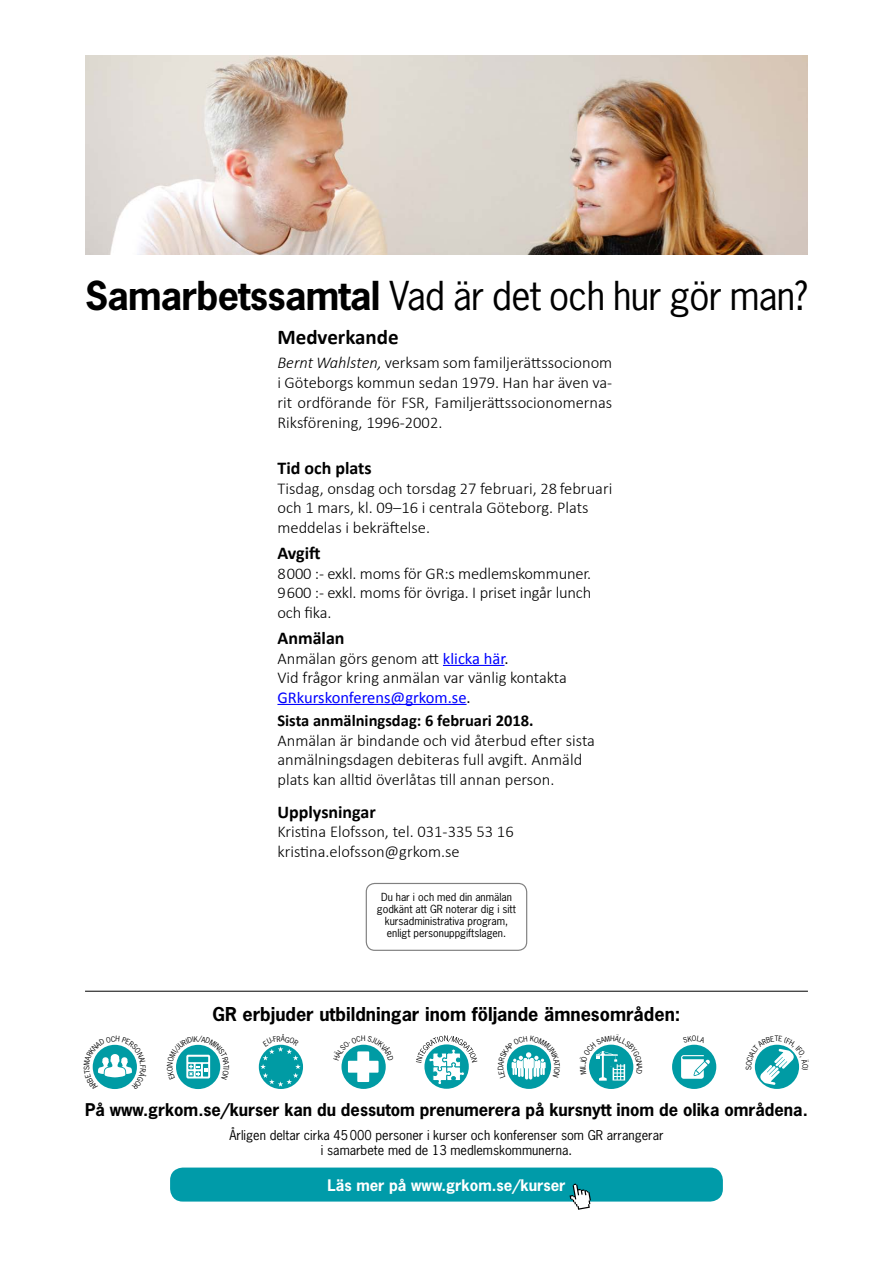
<style>
.page{position:relative;width:893px;height:1263px;background:#fff}
.page>*{position:absolute;margin:0;border:0;box-sizing:border-box;transform-origin:0 0}
.t1{font:37.5px "News Gothic";letter-spacing:-.02em;color:#000}
.t2{font:700 21px "Calibri";color:#000}
.t3{font:700 18px "News Gothic";color:#000}
.t4{font:700 18px "Calibri";color:#000}
.t5{font:300 16.5px/19.5px "Calibri";color:#000}
.t6{font:700 16.5px "News Gothic";color:#000}
.t7{font:700 16.5px "Calibri";color:#000}
.t8{font:700 15px "News Gothic";color:#fff}
.t9{font:12.75px/15px "News Gothic";color:#000;text-align:center}
.t10{font:10.5px/12px "News Gothic";color:#000;text-align:center}
.s1{font-weight:700}
.s2{font-style:italic}
.s3{font-weight:400;color:#00f}
.s4{font-weight:400}
</style>
<div class="page">
<div style="left:366px;top:883px;width:161px;height:68px;border:1px solid #000;border-radius:9px"></div>
<hr style="left:85px;top:991px;width:723px;height:1px;background:#000">
<div style="left:170px;top:1167px;width:553px;height:34px;background:#009ba9;border-radius:13px"></div>
<svg style="left:570px;top:1183px;width:21px;height:27px"></svg>
<div style="left:176px;top:1045px;width:44px;height:44px;background:#009ba4;border-radius:50%"></div>
<div style="left:589px;top:1045px;width:44px;height:44px;background:#009ba4;border-radius:50%"></div>
<div style="left:259px;top:1045px;width:44px;height:44px;background:#009ba4;border-radius:50%"></div>
<div style="left:341px;top:1045px;width:45px;height:44px;background:#009ba4;border-radius:50%"></div>
<div style="left:507px;top:1045px;width:44px;height:44px;background:#009ba4;border-radius:50%"></div>
<div style="left:755px;top:1045px;width:44px;height:44px;background:#009ba4;border-radius:50%"></div>
<div style="left:672px;top:1045px;width:44px;height:44px;background:#009ba4;border-radius:50%"></div>
<svg style="left:681px;top:1055px;width:29px;height:24px"></svg>
<svg style="left:424px;top:1044px;width:45px;height:45px"></svg>
<svg style="left:416px;top:1035px;width:61px;height:50px"></svg>
<hr style="left:443px;top:665px;width:61px;height:1px;background:#00f">
<hr style="left:277px;top:704px;width:190px;height:1px;background:#00f">
<img style="left:85px;top:55px;width:723px;height:199px">
<svg style="left:176px;top:1044px;width:45px;height:36px"></svg>
<svg style="left:589px;top:1044px;width:45px;height:37px"></svg>
<svg style="left:92px;top:1044px;width:45px;height:45px"></svg>
<svg style="left:260px;top:1044px;width:41px;height:43px"></svg>
<svg style="left:341px;top:1044px;width:45px;height:38px"></svg>
<svg style="left:506px;top:1044px;width:46px;height:35px"></svg>
<svg style="left:754px;top:1044px;width:46px;height:41px"></svg>
<h1 class="t1" style="left:85px;top:272px;width:724px"><span class="s1">Samarbetssamtal</span> Vad är det och hur gör man?</h1>
<p class="t2" style="left:277px;top:324px;width:123px">Medverkande</p>
<p class="t5" style="left:277px;top:353px;width:336px;text-align:justify"><span class="s2">Bernt Wahlsten,</span> verksam som familjerättssocionom i Göteborgs kommun sedan 1979. Han har även va&shy;rit ordförande för FSR, Familjerättssocionomernas Riksförening, 1996-2002.</p>
<p class="t4" style="left:277px;top:456px;width:96px">Tid och plats</p>
<p class="t5" style="left:277px;top:478px;width:336px">Tisdag, onsdag och torsdag 27 februari, 28 februari och 1 mars, kl. 09–16 i centrala Göteborg. Plats meddelas i bekräftelse.</p>
<p class="t4" style="left:277px;top:541px;width:45px">Avgift</p>
<p class="t5" style="left:277px;top:563px;width:315px;text-align:justify">8 000 :- exkl. moms för GR:s medlemskommuner.<br>9 600 :- exkl. moms för övriga. I priset ingår lunch och fika.</p>
<p class="t4" style="left:277px;top:627px;width:69px">Anmälan</p>
<p class="t5" style="left:277px;top:648px;width:291px">Anmälan görs genom att <span class="s3">klicka här</span><span class="s4">.<br></span>Vid frågor kring anmälan var vänlig kontakta<br><span class="s3">GRkurskonferens@grkom.se</span><span class="s4">.</span></p>
<p class="t7" style="left:277px;top:710px;width:258px">Sista anmälningsdag: 6 februari 2018.</p>
<p class="t5" style="left:277px;top:730px;width:319px">Anmälan är bindande och vid återbud efter sista anmälningsdagen debiteras full avgift. Anmäld plats kan alltid överlåtas till annan person.</p>
<p class="t4" style="left:277px;top:800px;width:100px">Upplysningar</p>
<p class="t5" style="left:277px;top:822px;width:238px">Kristina Elofsson, tel. 031-335 53 16 kristina.elofsson@grkom.se</p>
<p class="t10" style="left:377px;top:891px;width:141px">Du har i och med din anmälan godkänt att GR noterar dig i sitt kursadministrativa program, enligt personuppgiftslagen.</p>
<p class="t3" style="left:213px;top:1002px;width:469px">GR erbjuder utbildningar inom följande ämnesområden:</p>
<p class="t6" style="left:85px;top:1099px;width:724px">På www.grkom.se/kurser kan du dessutom prenumerera på kursnytt inom de olika områdena.</p>
<p class="t9" style="left:229px;top:1127px;width:436px">Årligen deltar cirka 45000 personer i kurser och konferenser som GR arrangerar i samarbete med de 13 medlemskommunerna.</p>
<p class="t8" style="left:327px;top:1175px;width:240px">Läs mer på www.grkom.se/kurser</p>
</div>
